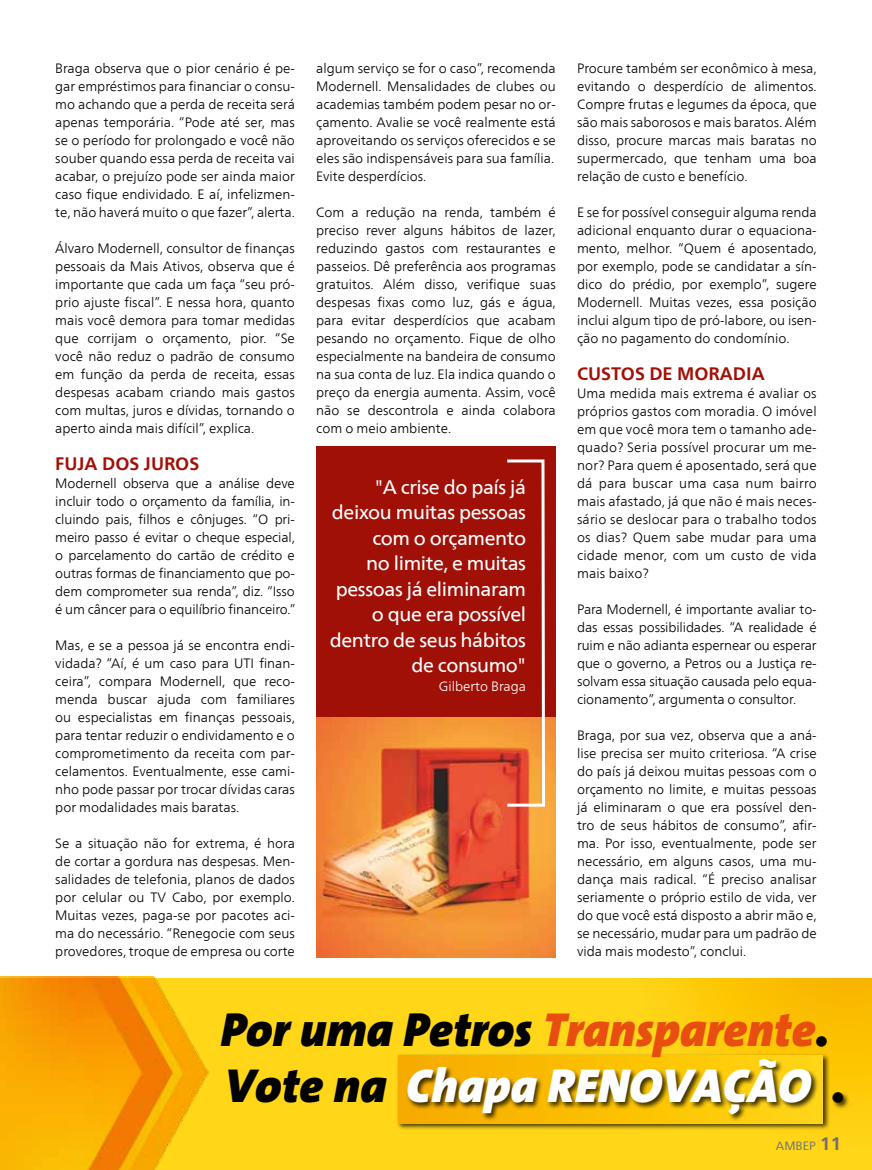
<style>
.page{position:relative;width:872px;height:1170px;background:#fff}
.page>*{position:absolute;margin:0;border:0;box-sizing:border-box;transform-origin:0 0}
.t1{font:italic 900 48px/55.8px "The Sans";color:#000}
.t2{font:19.5px/25.5px "Frutiger Neue LT Com";letter-spacing:-.02em;color:#fff;text-align:right}
.t3{font:700 18px "Frutiger Neue LT Com";color:#a11007}
.t4{font:300 13.5px/18px "Frutiger Neue LT Com";color:#000;text-align:justify}
.t5{font:300 13.5px "Frutiger Neue LT Com";color:#fff}
.t6{font:12px "Frutiger Neue LT Com";color:#706f6f}
.s1{color:#e74e0f}
.s2{color:#fff}
.s3{font-weight:700;font-size:18px}
.s4{font-weight:700;font-size:18px;color:#c5c0bd}
</style>
<div class="page">
<svg style="left:217px;top:978px;width:655px;height:191px;background:#fed214"></svg>
<img style="left:0;top:976px;width:217px;height:193px">
<div style="left:316px;top:446px;width:240px;height:278px;background:#a11007"></div>
<img style="left:316px;top:717px;width:240px;height:240px">
<svg style="left:504px;top:459px;width:42px;height:349px"></svg>
<div style="left:396px;top:1053px;width:434px;height:77px;background:#000;opacity:.75"></div>
<div style="left:398px;top:1054px;width:424px;height:69px;background:linear-gradient(to right,#f7aa00,#ffd711)"></div>
<div style="left:406px;top:1057px;width:444px;height:64px;background:#000;opacity:.75"></div>
<p class="t4" style="left:55px;top:59px;width:241px">Braga observa que o pior cenário é pe&shy;gar empréstimos para financiar o consu&shy;mo achando que a perda de receita será apenas temporária. “Pode até ser, mas se o período for prolongado e você não souber quando essa perda de receita vai acabar, o prejuízo pode ser ainda maior caso fique endividado. E aí, infelizmen&shy;te, não haverá muito o que fazer”, alerta.</p>
<p class="t4" style="left:55px;top:239px;width:241px">Álvaro Modernell, consultor de finanças pessoais da Mais Ativos, observa que é importante que cada um faça “seu pró&shy;prio ajuste fiscal”. E nessa hora, quanto mais você demora para tomar medidas que corrijam o orçamento, pior. “Se você não reduz o padrão de consumo em função da perda de receita, essas despesas acabam criando mais gastos com multas, juros e dívidas, tornando o aperto ainda mais difícil”, explica.</p>
<h3 class="t3" style="left:55px;top:452px;width:145px">FUJA DOS JUROS</h3>
<p class="t4" style="left:55px;top:473px;width:242px">Modernell observa que a análise deve incluir todo o orçamento da família, in&shy;cluindo pais, filhos e cônjuges. “O pri&shy;meiro passo é evitar o cheque especial, o parcelamento do cartão de crédito e outras formas de financiamento que po&shy;dem comprometer sua renda”, diz. “Isso é um câncer para o equilíbrio financeiro.”</p>
<p class="t4" style="left:55px;top:635px;width:241px">Mas, e se a pessoa já se encontra endi&shy;vidada? “Aí, é um caso para UTI finan&shy;ceira”, compara Modernell, que reco&shy;menda buscar ajuda com familiares ou especialistas em finanças pessoais, para tentar reduzir o endividamento e o comprometimento da receita com par&shy;celamentos. Eventualmente, esse cami&shy;nho pode passar por trocar dívidas caras por modalidades mais baratas.</p>
<p class="t4" style="left:55px;top:833px;width:241px">Se a situação não for extrema, é hora de cortar a gordura nas despesas. Men&shy;salidades de telefonia, planos de dados por celular ou TV Cabo, por exemplo.<br>Muitas vezes, paga-se por pacotes aci&shy;ma do necessário. “Renegocie com seus provedores, troque de empresa ou corte</p>
<p class="t4" style="left:316px;top:59px;width:241px;text-align:left">algum serviço se for o caso”, recomenda Modernell. Mensalidades de clubes ou academias também podem pesar no or&shy;çamento. Avalie se você realmente está aproveitando os serviços oferecidos e se eles são indispensáveis para sua família.<br>Evite desperdícios.</p>
<p class="t4" style="left:316px;top:203px;width:241px">Com a redução na renda, também é preciso rever alguns hábitos de lazer, reduzindo gastos com restaurantes e passeios. Dê preferência aos programas gratuitos. Além disso, verifique suas despesas fixas como luz, gás e água, para evitar desperdícios que acabam pesando no orçamento. Fique de olho especialmente na bandeira de consumo na sua conta de luz. Ela indica quando o preço da energia aumenta. Assim, você não se descontrola e ainda colabora com o meio ambiente.</p>
<h2 class="t2" style="left:330px;top:474px;width:198px">"A crise do país já deixou muitas pessoas com o orçamento<br>no limite, e muitas pessoas já eliminaram o que era possível dentro de seus hábitos de consumo"</h2>
<p class="t5" style="left:439px;top:678px;width:89px">Gilberto Braga</p>
<p class="t4" style="left:577px;top:59px;width:241px">Procure também ser econômico à mesa, evitando o desperdício de alimentos.<br>Compre frutas e legumes da época, que são mais saborosos e mais baratos. Além disso, procure marcas mais baratas no supermercado, que tenham uma boa relação de custo e benefício.</p>
<p class="t4" style="left:577px;top:203px;width:241px">E se for possível conseguir alguma renda adicional enquanto durar o equaciona&shy;mento, melhor. “Quem é aposentado, por exemplo, pode se candidatar a sín&shy;dico do prédio, por exemplo”, sugere Modernell. Muitas vezes, essa posição inclui algum tipo de pró-labore, ou isen&shy;ção no pagamento do condomínio.</p>
<h3 class="t3" style="left:577px;top:362px;width:189px">CUSTOS DE MORADIA</h3>
<p class="t4" style="left:577px;top:383px;width:241px">Uma medida mais extrema é avaliar os próprios gastos com moradia. O imóvel em que você mora tem o tamanho ade&shy;quado? Seria possível procurar um me&shy;nor? Para quem é aposentado, será que dá para buscar uma casa num bairro mais afastado, já que não é mais neces&shy;sário se deslocar para o trabalho todos os dias? Quem sabe mudar para uma cidade menor, com um custo de vida mais baixo?</p>
<p class="t4" style="left:577px;top:599px;width:241px">Para Modernell, é importante avaliar to&shy;das essas possibilidades. “A realidade é ruim e não adianta espernear ou esperar que o governo, a Petros ou a Justiça re&shy;solvam essa situação causada pelo equa&shy;cionamento”, argumenta o consultor.</p>
<p class="t4" style="left:577px;top:725px;width:241px">Braga, por sua vez, observa que a aná&shy;lise precisa ser muito criteriosa. “A crise do país já deixou muitas pessoas com o orçamento no limite, e muitas pessoas já eliminaram o que era possível den&shy;tro de seus hábitos de consumo”, afir&shy;ma. Por isso, eventualmente, pode ser necessário, em alguns casos, uma mu&shy;dança mais radical. “É preciso analisar seriamente o próprio estilo de vida, ver do que você está disposto a abrir mão e, se necessário, mudar para um padrão de vida mais modesto”, conclui.</p>
<h1 class="t1" style="left:220px;top:1000px;width:627px">Por uma Petros <span class="s1">Transparente</span>.<br>Vote na <span class="s2">Chapa RENOVAÇÃO</span> .</h1>
<p class="t6" style="left:776px;top:1137px;width:67px">AMBEP <span class="s3">11</span></p>
<p class="t6" style="left:772px;top:1138px;width:67px">AMBEP <span class="s4">11</span></p>
</div>
